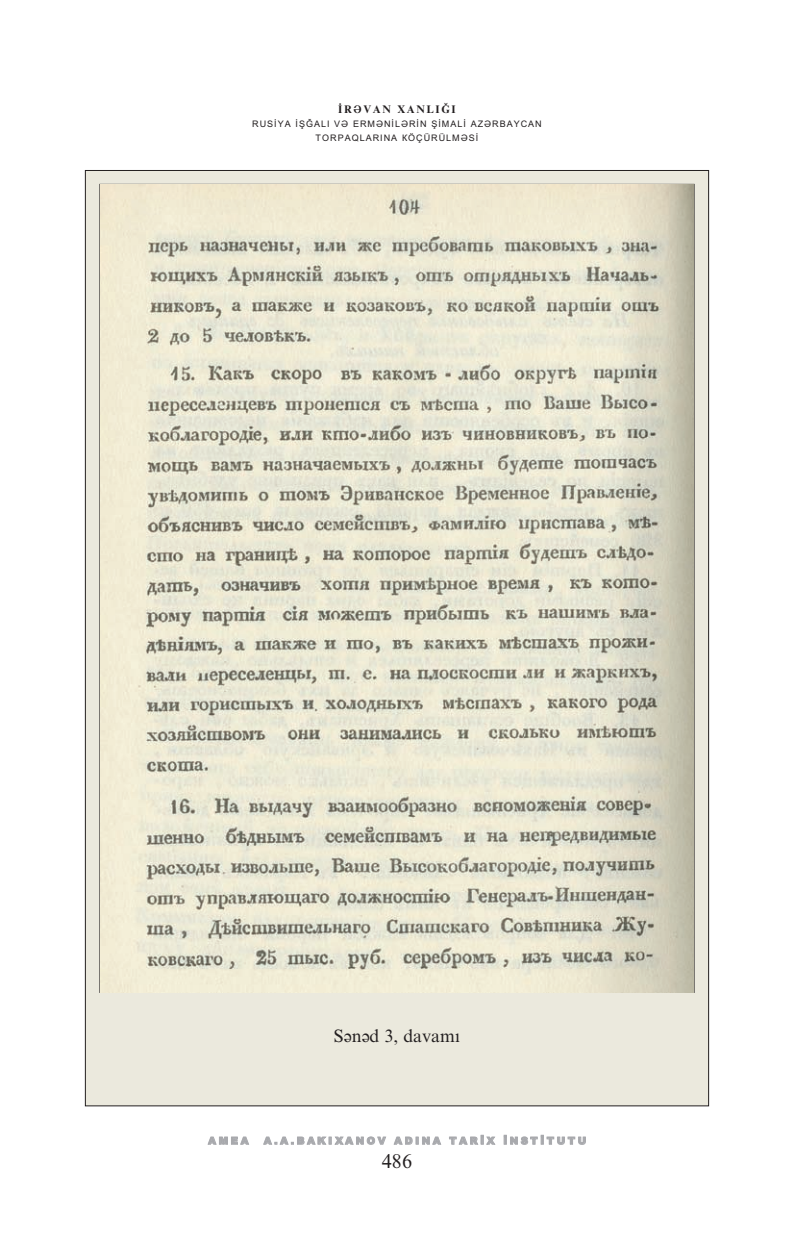
<style>
.page{position:relative;width:794px;height:1248px;background:#fff}
.page>*{position:absolute;margin:0;border:0;box-sizing:border-box;transform-origin:0 0}
.t1{font:20px "Az L Times";color:#231f20}
.t2{font:18px "Az L Times";color:#231f20}
.t3{font:700 11px "Az L Times";letter-spacing:.15em;color:#231f20}
.t4{font:900 10px "Arial Az Lat";letter-spacing:.265em;color:#a8a9ad}
.t5{font:9px/13.6px "Az L Arial";letter-spacing:.11em;color:#231f20;text-align:center}
</style>
<div class="page">
<div style="left:85px;top:170px;width:623px;height:935px;background:#ebe9dd"></div>
<img style="left:100px;top:185px;width:594px;height:807px">
<p class="t3" style="left:338px;top:103px;width:119px">ИРЯВАН ХАНЛЫЬЫ</p>
<p class="t5" style="left:252px;top:117px;width:291px">РУСИЙА ИШЬАЛЫ ВЯ ЕРМЯНИЛЯРИН ШИМАЛИ АЗЯРБАЙЖАН<br>ТОРПАГЛАРЫНА КЮЧЦРЦЛМЯСИ</p>
<h2 class="t2" style="left:334px;top:1025px;width:127px">Сяняд 3, давамы</h2>
<p class="t4" style="left:208px;top:1133px;width:42px">АМЕА</p>
<p class="t4" style="left:264px;top:1133px;width:324px">А.А.БАКЫХАНОВ АДЫНА ТАРИХ ИНСТИТУТУ</p>
<h1 class="t1" style="left:382px;top:1149px;width:31px">486</h1>
</div>
